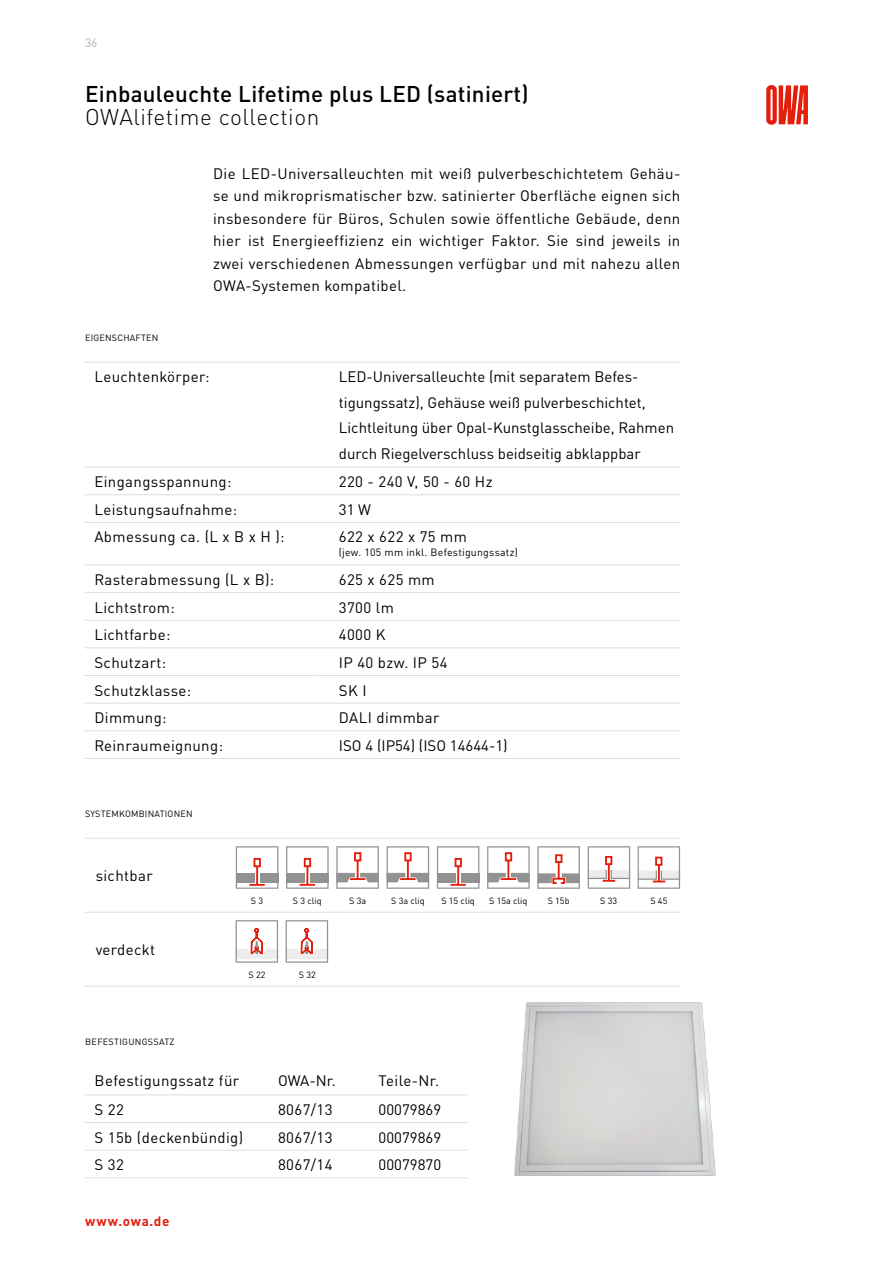
<style>
.page{position:relative;width:893px;height:1263px;background:#fff}
.page>*{position:absolute;margin:0;border:0;box-sizing:border-box;transform-origin:0 0}
.t1{font:500 22.5px "DIN Pro";letter-spacing:.01em;color:#000}
.t2{font:300 22.5px "DIN Pro";letter-spacing:.025em;color:#000}
.t3{font:15px/22.5px "DIN Pro";letter-spacing:.025em;color:#000;text-align:justify}
.t4{font:15px/25.5px "DIN Pro";color:#000}
.t5{font:700 13.5px "DIN Pro";letter-spacing:.055em;color:#e41f0d}
.t6{font:12px "DIN Pro";color:#b0b2b2}
.t7{font:10.5px "DIN Pro";letter-spacing:.025em;color:#000}
.t8{font:9px "DIN Pro";letter-spacing:.025em;color:#000}
</style>
<div class="page">
<img style="left:455px;top:1002px;width:261px;height:177px">
<hr style="left:85px;top:362px;width:234px;height:1px;background:#dedede">
<hr style="left:319px;top:362px;width:361px;height:1px;background:#dedede">
<hr style="left:85px;top:467px;width:234px;height:1px;background:#dedede">
<hr style="left:319px;top:467px;width:361px;height:1px;background:#dedede">
<hr style="left:85px;top:494px;width:234px;height:1px;background:#dedede">
<hr style="left:319px;top:494px;width:361px;height:1px;background:#dedede">
<hr style="left:85px;top:522px;width:234px;height:1px;background:#dedede">
<hr style="left:319px;top:522px;width:361px;height:1px;background:#dedede">
<hr style="left:85px;top:565px;width:234px;height:1px;background:#dedede">
<hr style="left:319px;top:565px;width:361px;height:1px;background:#dedede">
<hr style="left:85px;top:592px;width:234px;height:1px;background:#dedede">
<hr style="left:319px;top:592px;width:361px;height:1px;background:#dedede">
<hr style="left:85px;top:620px;width:234px;height:1px;background:#dedede">
<hr style="left:319px;top:620px;width:361px;height:1px;background:#dedede">
<hr style="left:85px;top:648px;width:234px;height:1px;background:#dedede">
<hr style="left:319px;top:648px;width:361px;height:1px;background:#dedede">
<hr style="left:85px;top:675px;width:234px;height:1px;background:#dedede">
<hr style="left:319px;top:675px;width:361px;height:1px;background:#dedede">
<hr style="left:85px;top:703px;width:234px;height:1px;background:#dedede">
<hr style="left:319px;top:703px;width:361px;height:1px;background:#dedede">
<hr style="left:85px;top:730px;width:234px;height:1px;background:#dedede">
<hr style="left:319px;top:730px;width:361px;height:1px;background:#dedede">
<hr style="left:85px;top:758px;width:234px;height:1px;background:#dedede">
<hr style="left:319px;top:758px;width:361px;height:1px;background:#dedede">
<hr style="left:85px;top:1094px;width:193px;height:1px;background:#dedede">
<hr style="left:278px;top:1094px;width:101px;height:1px;background:#dedede">
<hr style="left:379px;top:1094px;width:89px;height:1px;background:#dedede">
<hr style="left:85px;top:1122px;width:193px;height:1px;background:#dedede">
<hr style="left:278px;top:1122px;width:101px;height:1px;background:#dedede">
<hr style="left:379px;top:1122px;width:89px;height:1px;background:#dedede">
<hr style="left:85px;top:1150px;width:193px;height:1px;background:#dedede">
<hr style="left:278px;top:1150px;width:101px;height:1px;background:#dedede">
<hr style="left:379px;top:1150px;width:89px;height:1px;background:#dedede">
<hr style="left:85px;top:1177px;width:193px;height:1px;background:#dedede">
<hr style="left:278px;top:1177px;width:101px;height:1px;background:#dedede">
<hr style="left:379px;top:1177px;width:89px;height:1px;background:#dedede">
<svg style="left:766px;top:85px;width:42px;height:40px;background:#ea574a"></svg>
<svg style="left:236px;top:846px;width:42px;height:43px"></svg>
<svg style="left:286px;top:846px;width:43px;height:43px"></svg>
<svg style="left:387px;top:846px;width:42px;height:43px"></svg>
<svg style="left:437px;top:846px;width:42px;height:43px"></svg>
<svg style="left:336px;top:846px;width:43px;height:43px"></svg>
<svg style="left:537px;top:846px;width:43px;height:43px"></svg>
<svg style="left:588px;top:846px;width:42px;height:43px"></svg>
<svg style="left:487px;top:846px;width:43px;height:43px"></svg>
<svg style="left:638px;top:846px;width:42px;height:43px"></svg>
<svg style="left:236px;top:920px;width:42px;height:43px"></svg>
<svg style="left:286px;top:920px;width:42px;height:43px"></svg>
<hr style="left:85px;top:912px;width:595px;height:1px;background:#dedede">
<hr style="left:85px;top:986px;width:595px;height:1px;background:#dedede">
<hr style="left:85px;top:838px;width:595px;height:1px;background:#dedede">
<p class="t6" style="left:85px;top:34px;width:14px">36</p>
<h1 class="t1" style="left:85px;top:77px;width:445px">Einbauleuchte Lifetime plus LED (satiniert)</h1>
<h1 class="t2" style="left:85px;top:100px;width:236px">OWAlifetime collection</h1>
<p class="t8" style="left:85px;top:330px;width:75px">EIGENSCHAFTEN</p>
<p class="t3" style="left:213px;top:161px;width:469px">Die LED-Universalleuchten mit weiß pulverbeschichtetem Gehäu&shy;se und mikroprismatischer bzw. satinierter Oberfläche eignen sich insbesondere für Büros, Schulen sowie öffentliche Gebäude, denn hier ist Energieeffizienz ein wichtiger Faktor. Sie sind jeweils in zwei verschiedenen Abmessungen verfügbar und mit nahezu allen OWA-Systemen kompatibel.</p>
<p class="t3" style="left:94px;top:364px;width:117px">Leuchtenkörper:</p>
<p class="t4" style="left:339px;top:363px;width:337px">LED-Universalleuchte (mit separatem Befes&shy;tigungssatz), Gehäuse weiß pulverbeschichtet, Lichtleitung über Opal-Kunstglasscheibe, Rahmen durch Riegelverschluss beidseitig abklappbar</p>
<p class="t3" style="left:94px;top:469px;width:139px">Eingangsspannung:</p>
<p class="t3" style="left:339px;top:469px;width:155px">220 - 240 V, 50 - 60 Hz</p>
<p class="t3" style="left:94px;top:497px;width:144px">Leistungsaufnahme:</p>
<p class="t3" style="left:339px;top:497px;width:34px">31 W</p>
<p class="t3" style="left:94px;top:525px;width:192px">Abmessung ca. (L x B x H ):</p>
<p class="t3" style="left:339px;top:525px;width:130px">622 x 622 x 75 mm</p>
<p class="t7" style="left:339px;top:544px;width:180px">(jew. 105 mm inkl. Befestigungssatz)</p>
<p class="t3" style="left:94px;top:567px;width:181px">Rasterabmessung (L x B):</p>
<p class="t3" style="left:339px;top:567px;width:97px">625 x 625 mm</p>
<p class="t3" style="left:94px;top:595px;width:82px">Lichtstrom:</p>
<p class="t3" style="left:339px;top:595px;width:56px">3700 lm</p>
<p class="t3" style="left:94px;top:622px;width:78px">Lichtfarbe:</p>
<p class="t3" style="left:339px;top:622px;width:48px">4000 K</p>
<p class="t3" style="left:94px;top:650px;width:73px">Schutzart:</p>
<p class="t3" style="left:339px;top:650px;width:110px">IP 40 bzw. IP 54</p>
<p class="t3" style="left:94px;top:678px;width:98px">Schutzklasse:</p>
<p class="t3" style="left:339px;top:678px;width:29px">SK I</p>
<p class="t3" style="left:94px;top:705px;width:74px">Dimmung:</p>
<p class="t3" style="left:339px;top:705px;width:102px">DALI dimmbar</p>
<p class="t3" style="left:94px;top:733px;width:130px">Reinraumeignung:</p>
<p class="t4" style="left:339px;top:732px;width:170px">ISO 4 (IP54) (ISO 14644-1)</p>
<p class="t8" style="left:85px;top:807px;width:109px">SYSTEMKOMBINATIONEN</p>
<p class="t3" style="left:96px;top:863px;width:59px">sichtbar</p>
<p class="t3" style="left:96px;top:937px;width:61px">verdeckt</p>
<p class="t8" style="left:85px;top:1035px;width:91px">BEFESTIGUNGSSATZ</p>
<p class="t8" style="left:251px;top:894px;width:14px">S 3</p>
<p class="t8" style="left:293px;top:894px;width:30px">S 3 cliq</p>
<p class="t8" style="left:349px;top:894px;width:18px">S 3a</p>
<p class="t8" style="left:391px;top:894px;width:35px">S 3a cliq</p>
<p class="t8" style="left:441px;top:894px;width:35px">S 15 cliq</p>
<p class="t8" style="left:489px;top:894px;width:40px">S 15a cliq</p>
<p class="t8" style="left:548px;top:894px;width:23px">S 15b</p>
<p class="t8" style="left:600px;top:894px;width:18px">S 33</p>
<p class="t8" style="left:249px;top:968px;width:18px">S 22</p>
<p class="t8" style="left:299px;top:968px;width:18px">S 32</p>
<p class="t3" style="left:95px;top:1069px;width:146px">Befestigungssatz für</p>
<p class="t3" style="left:278px;top:1069px;width:59px">OWA-Nr.</p>
<p class="t3" style="left:379px;top:1069px;width:62px">Teile-Nr.</p>
<p class="t3" style="left:95px;top:1097px;width:31px">S 22</p>
<p class="t3" style="left:278px;top:1097px;width:56px">8067/13</p>
<p class="t4" style="left:379px;top:1096px;width:64px">00079869</p>
<p class="t3" style="left:95px;top:1125px;width:150px">S 15b (deckenbündig)</p>
<p class="t3" style="left:278px;top:1125px;width:56px">8067/13</p>
<p class="t4" style="left:379px;top:1123px;width:64px">00079869</p>
<p class="t3" style="left:95px;top:1152px;width:31px">S 32</p>
<p class="t3" style="left:278px;top:1152px;width:56px">8067/14</p>
<p class="t4" style="left:379px;top:1151px;width:64px">00079870</p>
<p class="t5" style="left:85px;top:1210px;width:86px">www.owa.de</p>
<p class="t8" style="left:650px;top:894px;width:18px">S 45</p>
</div>
